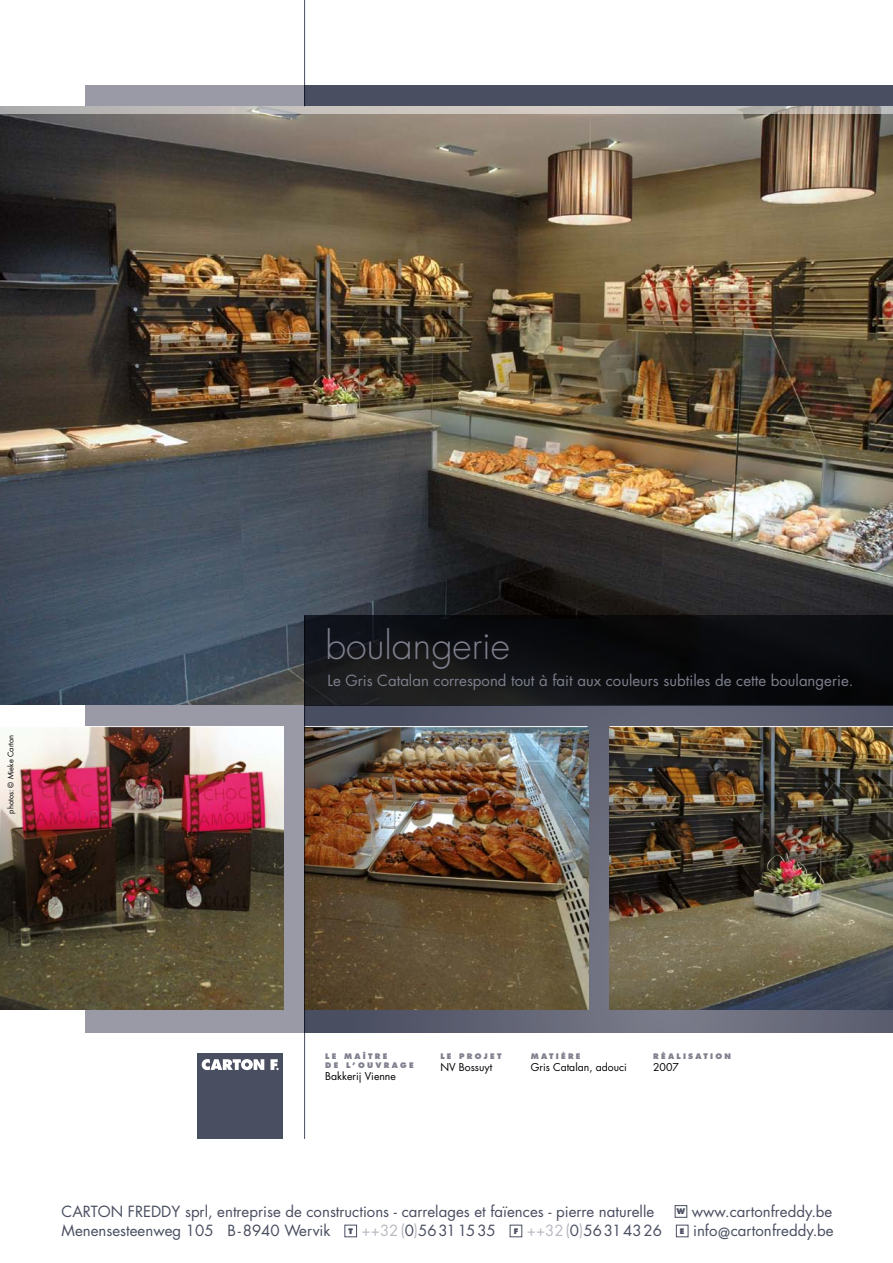
<style>
.page{position:relative;width:893px;height:1263px;background:#fff}
.page>*{position:absolute;margin:0;border:0;box-sizing:border-box;transform-origin:0 0}
.t1{font:300 37.5px "Futura";color:#7d7f8d}
.t2{font:15px/19.5px "Futura";color:#494e60;text-align:right}
.t3{font:15px "Futura";color:#7d7f8d}
.t4{font:10.5px "Futura";color:#000}
.t5{font:800 7.5px/9px "Futura";letter-spacing:.3em;color:#7f808e}
.t6{font:7.5px "Futura";color:#000}
.s1{color:#bab9c2}
</style>
<div class="page">
<div style="left:85px;top:85px;width:219px;height:947px;background:#9a9aa6"></div>
<svg style="left:305px;top:85px;width:588px;height:947px;background:#595d6d"></svg>
<img style="left:0;top:114px;width:893px;height:591px">
<svg style="left:0;top:106px;width:893px;height:8px;background:#c3beb9"></svg>
<div style="left:675px;top:1205px;width:12px;height:13px;border:1px solid #494e60"></div>
<div style="left:344px;top:1225px;width:13px;height:12px;border:1px solid #494e60"></div>
<div style="left:510px;top:1225px;width:12px;height:12px;border:1px solid #494e60"></div>
<div style="left:676px;top:1225px;width:12px;height:12px;border:1px solid #494e60"></div>
<img style="left:0;top:727px;width:283px;height:282px">
<img style="left:305px;top:726px;width:283px;height:283px">
<div style="left:198px;top:1054px;width:85px;height:85px;background:#494e60"></div>
<svg style="left:202px;top:1059px;width:62px;height:11px"></svg>
<svg style="left:270px;top:1059px;width:9px;height:11px"></svg>
<img style="left:609px;top:727px;width:284px;height:282px">
<hr style="left:304px;top:0;width:1px;height:106px;background:#494e60">
<div style="left:304px;top:615px;width:589px;height:91px;background:linear-gradient(to right,#18191c,#050609)"></div>
<hr style="left:304px;top:726px;width:283px;height:1px;background:#fff">
<hr style="left:0;top:726px;width:284px;height:1px;background:#fff">
<hr style="left:609px;top:726px;width:284px;height:1px;background:#fff">
<hr style="left:304px;top:615px;width:1px;height:524px;background:#494e60">
<p class="t6" style="left:6px;top:814px;width:81px;rotate:-90deg">photos: © Mieke Carton</p>
<h1 class="t1" style="left:325px;top:621px;width:186px">boulangerie</h1>
<p class="t3" style="left:327px;top:670px;width:527px">Le Gris Catalan correspond tout à fait aux couleurs subtiles de cette boulangerie.</p>
<p class="t5" style="left:325px;top:1051px;width:90px">LE MAÎTRE<br>DE L’OUVRAGE</p>
<p class="t4" style="left:325px;top:1069px;width:72px">Bakkerij Vienne</p>
<p class="t5" style="left:440px;top:1051px;width:63px">LE PROJET</p>
<p class="t4" style="left:440px;top:1060px;width:53px">NV Bossuyt</p>
<p class="t5" style="left:531px;top:1051px;width:51px">MATIÈRE</p>
<p class="t4" style="left:531px;top:1060px;width:98px">Gris Catalan, adouci</p>
<p class="t5" style="left:653px;top:1051px;width:79px">RÉALISATION</p>
<p class="t4" style="left:653px;top:1060px;width:27px">2007</p>
<p class="t2" style="left:62px;top:1201px;width:774px"><sup>W</sup> www.cartonfreddy.be<br>Menensesteenweg 105 B-8940 Wervik <sup>T</sup> <span class="s1">++32(</span>0<span class="s1">)</span>56311535 <sup>F</sup> <span class="s1">++32(</span>0<span class="s1">)</span>56314326 <sup>E</sup> info@cartonfreddy.be</p>
<p class="t2" style="left:62px;top:1201px;width:594px">CARTON FREDDY sprl, entreprise de constructions - carrelages et faïences - pierre naturelle</p>
</div>
